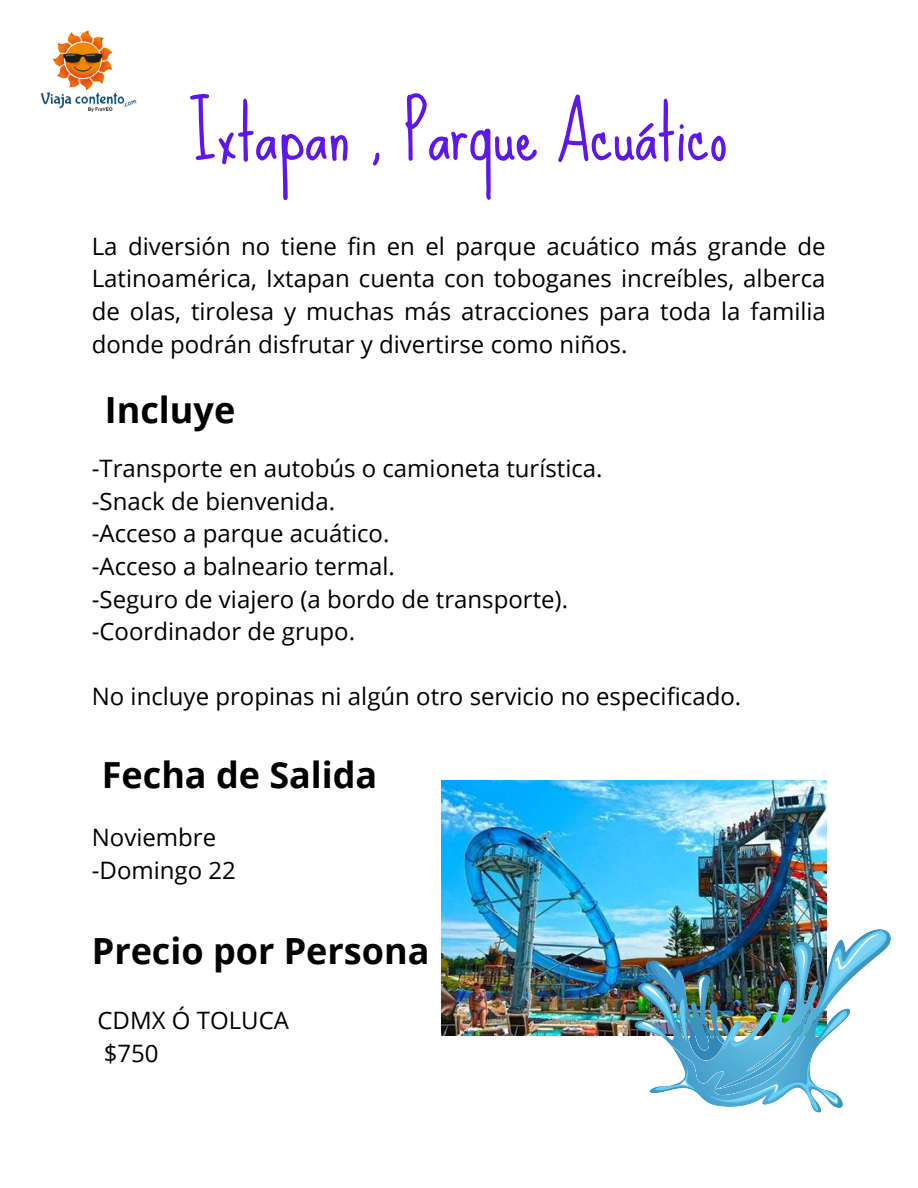
<style>
.page{position:relative;width:918px;height:1188px;background:#fff}
.page>*{position:absolute;margin:0;border:0;box-sizing:border-box;transform-origin:0 0}
.t1{font:72px "Sue Ellen Francisco";color:#5e17eb}
.t2{font:700 36px "Open Sans";color:#000}
.t3{font:24px/32.7px "Open Sans";color:#000}
</style>
<div class="page">
<img style="left:40px;top:30px;width:97px;height:82px">
<img style="left:441px;top:781px;width:385px;height:255px">
<img style="left:634px;top:929px;width:257px;height:184px">
<h1 class="t1" style="left:190px;top:93px;width:539px">Ixtapan , Parque Acuático</h1>
<p class="t3" style="left:92px;top:229px;width:736px;text-align:justify">La diversión no tiene fin en el parque acuático más grande de Latinoamérica, Ixtapan cuenta con toboganes increíbles, alberca de olas, tirolesa y muchas más atracciones para toda la familia donde podrán disfrutar y divertirse como niños.</p>
<h2 class="t2" style="left:105px;top:385px;width:132px">Incluye</h2>
<p class="t3" style="left:92px;top:451px;width:512px">-Transporte en autobús o camioneta turística. -Snack de bienvenida.<br>-Acceso a parque acuático.<br>-Acceso a balneario termal.<br>-Seguro de viajero (a bordo de transporte). -Coordinador de grupo.</p>
<p class="t3" style="left:92px;top:680px;width:651px">No incluye propinas ni algún otro servicio no especificado.</p>
<h2 class="t2" style="left:102px;top:750px;width:277px">Fecha de Salida</h2>
<p class="t3" style="left:92px;top:820px;width:146px">Noviembre -Domingo 22</p>
<h2 class="t2" style="left:92px;top:925px;width:339px">Precio por Persona</h2>
<p class="t3" style="left:98px;top:1003px;width:193px">CDMX Ó TOLUCA $750</p>
</div>
